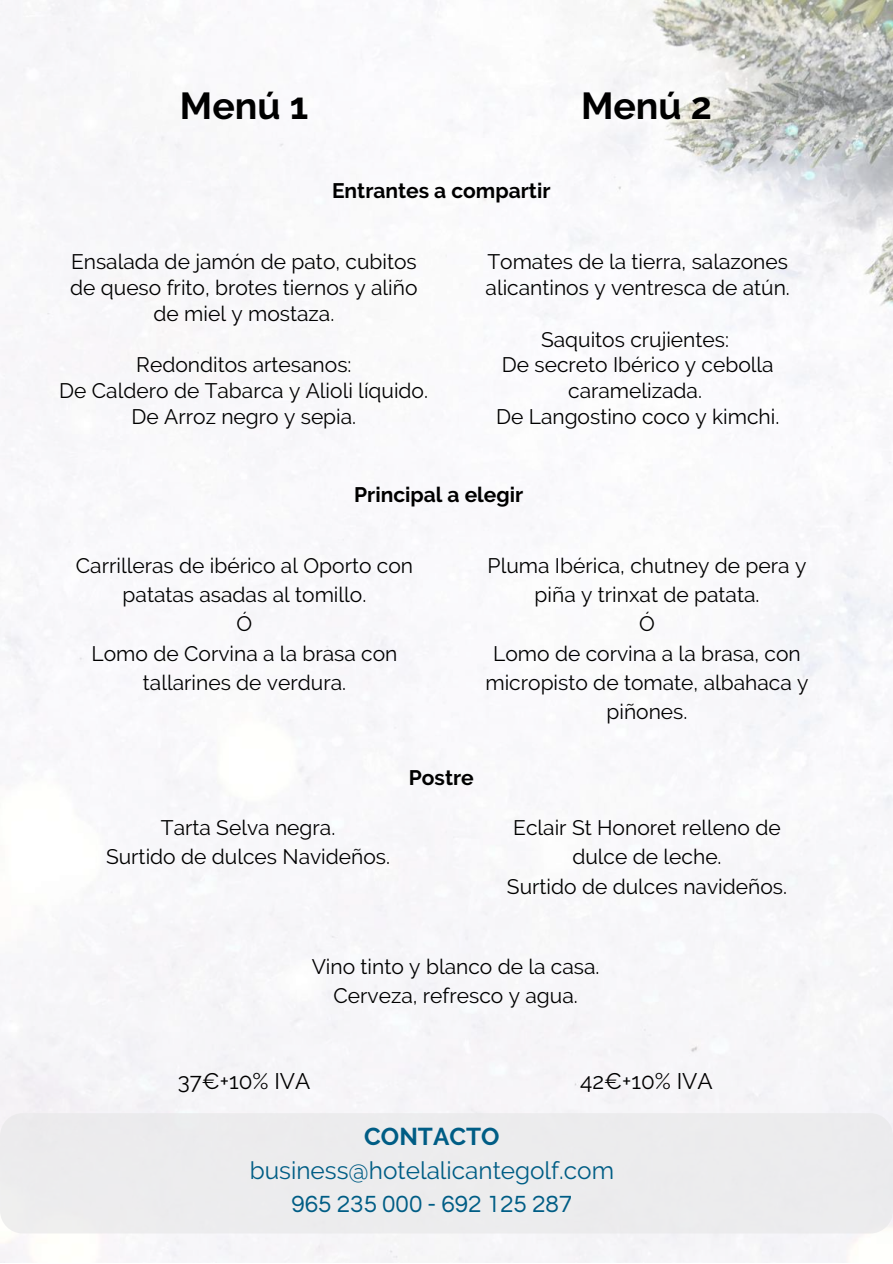
<style>
.page{position:relative;width:893px;height:1264px;background:#fff}
.page>*{position:absolute;margin:0;border:0;box-sizing:border-box;transform-origin:0 0}
.t1{font:700 37.5px "Raleway";color:#000}
.t2{font:24.3px "Raleway";color:#005d85}
.t3{font:24.3px "Questrial";color:#005d85}
.t4{font:700 24.3px "Raleway";color:#005d85}
.t5{font:22.5px "Raleway";color:#000}
.t6{font:21px/29.2px "Raleway";color:#000;text-align:center}
.t7{font:700 21px "Raleway";color:#000}
</style>
<div class="page">
<img style="left:0;top:0;width:892px;height:1262px">
<div style="left:0;top:1113px;width:892px;height:120px;background:#e8e8e9;border-radius:23px"></div>
<h1 class="t1" style="left:180px;top:83px;width:130px">Menú 1</h1>
<h1 class="t1" style="left:581px;top:83px;width:132px">Menú 2</h1>
<p class="t7" style="left:332px;top:178px;width:220px">Entrantes a compartir</p>
<p class="t6" style="left:70px;top:249px;width:349px;line-height:25.8px">Ensalada de jamón de pato, cubitos de queso frito, brotes tiernos y aliño de miel y mostaza.</p>
<p class="t6" style="left:59px;top:352px;width:370px;line-height:25.8px">Redonditos artesanos:<br>De Caldero de Tabarca y Alioli líquido.<br>De Arroz negro y sepia.</p>
<p class="t6" style="left:485px;top:249px;width:306px;line-height:25.8px;text-align:left">Tomates de la tierra, salazones alicantinos y ventresca de atún.</p>
<p class="t6" style="left:496px;top:326px;width:285px;line-height:25.8px">Saquitos crujientes:<br>De secreto Ibérico y cebolla caramelizada.<br>De Langostino coco y kimchi.</p>
<p class="t7" style="left:354px;top:482px;width:170px">Principal a elegir</p>
<p class="t6" style="left:76px;top:551px;width:339px">Carrilleras de ibérico al Oporto con patatas asadas al tomillo.<br>Ó<br>Lomo de Corvina a la brasa con tallarines de verdura.</p>
<p class="t6" style="left:485px;top:551px;width:324px">Pluma Ibérica, chutney de pera y piña y trinxat de patata.<br>Ó<br>Lomo de corvina a la brasa, con micropisto de tomate, albahaca y piñones.</p>
<p class="t6" style="left:106px;top:813px;width:285px">Tarta Selva negra.<br>Surtido de dulces Navideños.</p>
<p class="t7" style="left:409px;top:764px;width:66px">Postre</p>
<p class="t6" style="left:507px;top:813px;width:281px">Eclair St Honoret relleno de dulce de leche.<br>Surtido de dulces navideños.</p>
<p class="t6" style="left:312px;top:951px;width:289px">Vino tinto y blanco de la casa.<br>Cerveza, refresco y agua.</p>
<p class="t5" style="left:178px;top:1068px;width:134px">37€+10% IVA</p>
<p class="t5" style="left:580px;top:1068px;width:134px">42€+10% IVA</p>
<p class="t4" style="left:364px;top:1122px;width:137px">CONTACTO</p>
<p class="t2" style="left:250px;top:1156px;width:366px">business@hotelalicantegolf.com</p>
<p class="t3" style="left:291px;top:1191px;width:282px">965 235 000 - 692 125 287</p>
</div>
